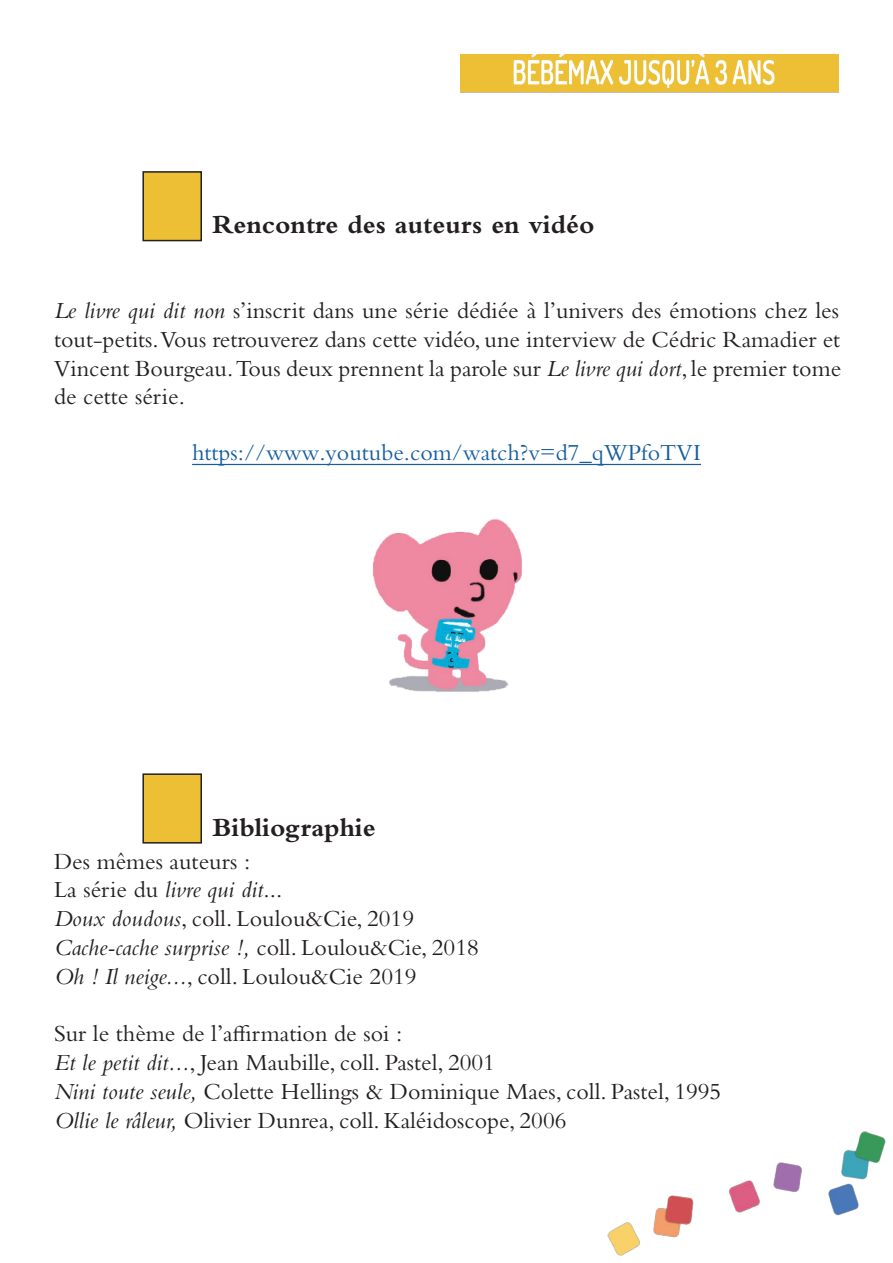
<style>
.page{position:relative;width:893px;height:1263px;background:#fff}
.page>*{position:absolute;margin:0;border:0;box-sizing:border-box;transform-origin:0 0}
.t1{font:700 27px "Bembo Std";color:#231f20}
.t2{font:24px/28.8px "Bembo Std";color:#231f20;text-align:justify}
.t3{font:24px "Bembo Std";color:#175d9e}
.t4{font:italic 24px "Bembo Std";color:#231f20}
.s1{font-style:italic}
.s2{font-style:normal}
</style>
<div class="page">
<div style="left:143px;top:172px;width:58px;height:69px;background:#ecbf35"></div>
<div style="left:142px;top:171px;width:60px;height:70px;border:2px solid #231f20"></div>
<img style="left:372px;top:519px;width:150px;height:173px">
<img style="left:607px;top:1131px;width:279px;height:125px">
<div style="left:143px;top:774px;width:58px;height:69px;background:#ecbf35"></div>
<div style="left:142px;top:773px;width:60px;height:70px;border:2px solid #231f20"></div>
<img style="left:460px;top:54px;width:379px;height:38px">
<hr style="left:192px;top:464px;width:509px;height:1px;background:#175d9e">
<p class="t1" style="left:213px;top:210px;width:383px">Rencontre des auteurs en vidéo</p>
<p class="t2" style="left:54px;top:296px;width:789px"><span class="s1">Le livre qui dit non</span> s’inscrit dans une série dédiée à l’univers des émotions chez les tout-petits.Vous retrouverez dans cette vidéo, une interview de Cédric Ramadier et Vincent Bourgeau.Tous deux prennent la parole sur <span class="s1">Le livre qui dort</span>, le premier tome de cette série.</p>
<p class="t3" style="left:192px;top:438px;width:510px">https://www.youtube.com/watch?v=d7_qWPfoTVI</p>
<p class="t1" style="left:213px;top:812px;width:165px">Bibliographie</p>
<p class="t2" style="left:54px;top:846px;width:198px">Des mêmes auteurs :</p>
<p class="t2" style="left:54px;top:875px;width:230px">La série du <span class="s1">livre qui dit</span>...</p>
<p class="t2" style="left:54px;top:904px;width:362px"><span class="s1">Doux doudous</span>, coll. Loulou&amp;Cie, 2019</p>
<p class="t4" style="left:54px;top:933px;width:426px">Cache-cache surprise !, <span class="s2">coll. Loulou&amp;Cie, 2018</span></p>
<p class="t2" style="left:54px;top:961px;width:364px"><span class="s1">Oh ! Il neige...</span>, coll. Loulou&amp;Cie 2019</p>
<p class="t2" style="left:54px;top:1019px;width:350px">Sur le thème de l’affirmation de soi :</p>
<p class="t2" style="left:54px;top:1048px;width:443px"><span class="s1">Et le petit dit...</span>, Jean Maubille, coll. Pastel, 2001</p>
<p class="t2" style="left:54px;top:1077px;width:669px"><span class="s1">Nini toute seule,</span> Colette Hellings &amp; Dominique Maes, coll. Pastel, 1995</p>
<p class="t2" style="left:54px;top:1105px;width:514px"><span class="s1">Ollie le râleur,</span> Olivier Dunrea, coll. Kaléidoscope, 2006</p>
</div>
